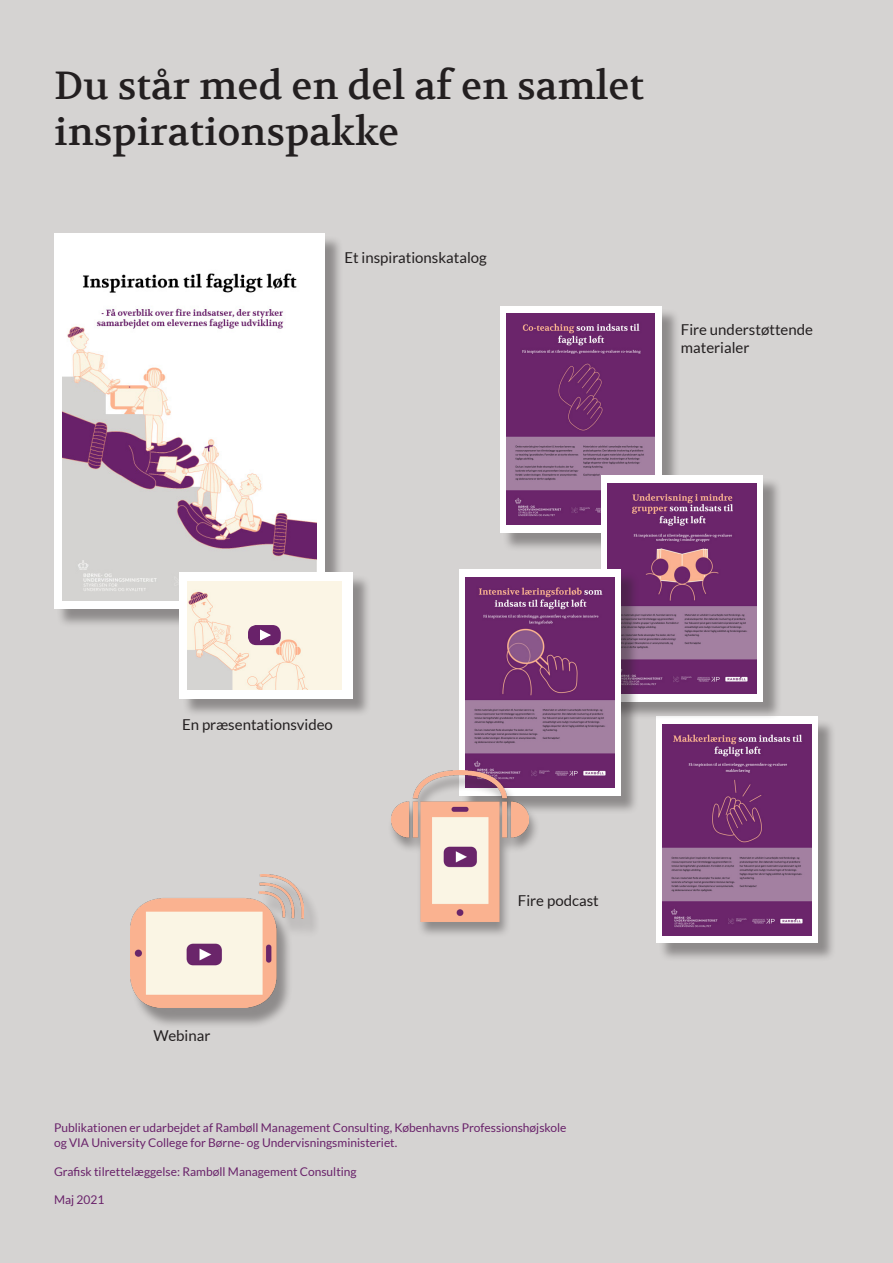
<style>
.page{position:relative;width:893px;height:1263px;background:#d5d3d2}
.page>*{position:absolute;margin:0;border:0;box-sizing:border-box;transform-origin:0 0}
.t1{font:39px/46.8px "Volkhov";color:#231f20}
.t2{font:15px/18px "Lato";color:#231f20}
.t3{font:12px/14.4px "Lato";color:#69226a}
</style>
<div class="page">
<div style="left:502px;top:309px;width:178px;height:243px;background:#231f20;opacity:.4"></div>
<div style="left:500px;top:306px;width:162px;height:227px;background:#fff"></div>
<div style="left:131px;top:879px;width:190px;height:149px;background:#231f20;opacity:.4"></div>
<img style="left:131px;top:874px;width:173px;height:134px">
<div style="left:56px;top:236px;width:288px;height:392px;background:#231f20;opacity:.4"></div>
<div style="left:54px;top:233px;width:271px;height:376px;background:#fff"></div>
<div style="left:658px;top:719px;width:178px;height:243px;background:#231f20;opacity:.4"></div>
<div style="left:656px;top:716px;width:162px;height:227px;background:#fff"></div>
<img style="left:63px;top:273px;width:253px;height:327px">
<div style="left:182px;top:574px;width:190px;height:143px;background:#231f20;opacity:.4"></div>
<div style="left:180px;top:572px;width:173px;height:126px;background:#fff"></div>
<img style="left:187px;top:581px;width:155px;height:108px">
<div style="left:249px;top:626px;width:31px;height:18px;background:#69226a;border-radius:7px"></div>
<div style="left:248px;top:625px;width:33px;height:20px;border:1px solid #69226a;border-radius:7px"></div>
<svg style="left:260px;top:629px;width:11px;height:12px"></svg>
<img style="left:506px;top:314px;width:149px;height:210px">
<div style="left:604px;top:477px;width:178px;height:243px;background:#231f20;opacity:.4"></div>
<div style="left:601px;top:475px;width:162px;height:227px;background:#fff"></div>
<img style="left:608px;top:483px;width:149px;height:210px">
<div style="left:461px;top:571px;width:178px;height:243px;background:#231f20;opacity:.4"></div>
<div style="left:459px;top:569px;width:162px;height:227px;background:#fff"></div>
<img style="left:465px;top:577px;width:149px;height:211px">
<div style="left:388px;top:771px;width:152px;height:167px;background:#231f20;opacity:.4"></div>
<img style="left:392px;top:771px;width:136px;height:151px">
<img style="left:662px;top:725px;width:149px;height:210px">
<p class="t1" style="left:54px;top:62px;width:591px">Du står med en del af en samlet inspirationspakke</p>
<p class="t2" style="left:344px;top:249px;width:144px">Et inspirationskatalog</p>
<p class="t2" style="left:681px;top:320px;width:134px">Fire understøttende materialer</p>
<p class="t2" style="left:182px;top:715px;width:152px">En præsentationsvideo</p>
<p class="t2" style="left:153px;top:1026px;width:59px">Webinar</p>
<p class="t2" style="left:518px;top:891px;width:82px">Fire podcast</p>
<p class="t3" style="left:54px;top:1121px;width:514px">Publikationen er udarbejdet af Rambøll Management Consulting, Københavns Professionshøjskole og VIA University College for Børne- og Undervisningsministeriet.</p>
<p class="t3" style="left:54px;top:1164px;width:304px">Grafisk tilrettelæggelse: Rambøll Management Consulting</p>
<p class="t3" style="left:54px;top:1193px;width:52px">Maj 2021</p>
</div>
